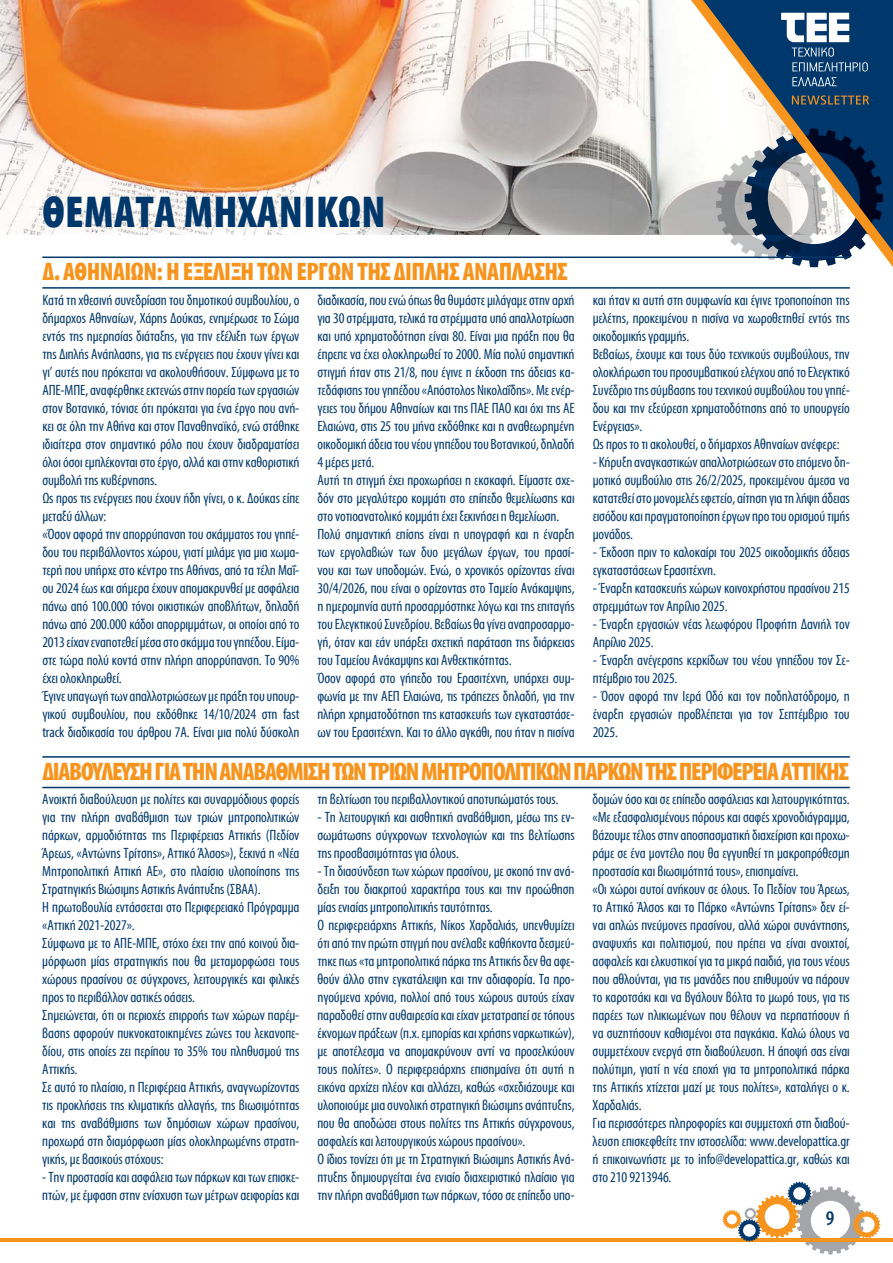
<style>
.page{position:relative;width:893px;height:1263px;background:#fff}
.page>*{position:absolute;margin:0;border:0;box-sizing:border-box;transform-origin:0 0}
.t1{font:700 45px "Myriad Condensed Greek";letter-spacing:.01em;color:#00386c}
.t2{font:700 25.5px "Myriad Condensed Greek";letter-spacing:-.05em;color:#f7941e}
.t3{font:700 25.5px "Myriad Condensed Greek";letter-spacing:-.02em;color:#f7941e}
.t4{font:500 21px "Myriad Condensed Greek";color:#00386c}
.t5{font:15px/18px "Myriad Condensed Greek";letter-spacing:-.01em;color:#00386c}
</style>
<div class="page">
<hr style="left:0;top:1238px;width:893px;height:3px;background:#f7941e">
<svg style="left:723px;top:1182px;width:157px;height:72px"></svg>
<img style="left:0;top:0;width:691px;height:234px">
<svg style="left:691px;top:0;width:202px;height:267px"></svg>
<svg style="left:792px;top:95px;width:77px;height:10px"></svg>
<svg style="left:781px;top:13px;width:87px;height:58px"></svg>
<svg style="left:792px;top:77px;width:45px;height:9px"></svg>
<hr style="left:42px;top:287px;width:808px;height:2px;background:#00386c">
<hr style="left:42px;top:787px;width:808px;height:1px;background:#00386c">
<hr style="left:42px;top:257px;width:808px;height:1px;background:#00386c">
<hr style="left:42px;top:756px;width:808px;height:2px;background:#00386c">
<h1 class="t1" style="left:43px;top:189px;width:345px">ΘΕΜΑΤΑ ΜΗΧΑΝΙΚΩΝ</h1>
<h2 class="t3" style="left:42px;top:259px;width:527px">Δ. ΑΘΗΝΑΙΩΝ: Η ΕΞΕΛΙΞΗ ΤΩΝ ΕΡΓΩΝ ΤΗΣ ΔΙΠΛΗΣ ΑΝΑΠΛΑΣΗΣ</h2>
<p class="t5" style="left:42px;top:291px;width:259px">Κατά τη χθεσινή συνεδρίαση του δημοτικού συμβουλίου, ο δήμαρχος Αθηναίων, Χάρης Δούκας, ενημέρωσε το Σώμα εντός της ημερησίας διάταξης, για την εξέλιξη των έργων της Διπλής Ανάπλασης, για τις ενέργειες που έχουν γίνει και γι’ αυτές που πρόκειται να ακολουθήσουν. Σύμφωνα με το ΑΠΕ-ΜΠΕ, αναφέρθηκε εκτενώς στην πορεία των εργασιών στον Βοτανικό, τόνισε ότι πρόκειται για ένα έργο που ανή&shy;κει σε όλη την Αθήνα και στον Παναθηναϊκό, ενώ στάθηκε ιδιαίτερα στον σημαντικό ρόλο που έχουν διαδραματίσει όλοι όσοι εμπλέκονται στο έργο, αλλά και στην καθοριστική συμβολή της κυβέρνησης.<br>Ως προς τις ενέργειες που έχουν ήδη γίνει, ο κ. Δούκας είπε μεταξύ άλλων:<br>«Όσον αφορά την απορρύπανση του σκάμματος του γηπέ&shy;δου του περιβάλλοντος χώρου, γιατί μιλάμε για μια χωμα&shy;τερή που υπήρχε στο κέντρο της Αθήνας, από τα τέλη Μαΐ&shy;ου 2024 έως και σήμερα έχουν απομακρυνθεί με ασφάλεια πάνω από 100.000 τόνοι οικιστικών αποβλήτων, δηλαδή πάνω από 200.000 κάδοι απορριμμάτων, οι οποίοι από το 2013 είχαν εναποτεθεί μέσα στο σκάμμα του γηπέδου. Είμα&shy;στε τώρα πολύ κοντά στην πλήρη απορρύπανση. Το 90% έχει ολοκληρωθεί.<br>Έγινε υπαγωγή των απαλλοτριώσεων με πράξη του υπουρ&shy;γικού συμβουλίου, που εκδόθηκε 14/10/2024 στη fast track διαδικασία του άρθρου 7Α. Είναι μια πολύ δύσκολη</p>
<p class="t5" style="left:317px;top:291px;width:259px">διαδικασία, που ενώ όπως θα θυμάστε μιλάγαμε στην αρχή για 30 στρέμματα, τελικά τα στρέμματα υπό απαλλοτρίωση και υπό χρηματοδότηση είναι 80. Είναι μια πράξη που θα έπρεπε να έχει ολοκληρωθεί το 2000. Μία πολύ σημαντική στιγμή ήταν στις 21/8, που έγινε η έκδοση της άδειας κα&shy;τεδάφισης του γηπέδου «Απόστολος Νικολαΐδης». Με ενέρ&shy;γειες του δήμου Αθηναίων και της ΠΑΕ ΠΑΟ και όχι της ΑΕ Ελαιώνα, στις 25 του μήνα εκδόθηκε και η αναθεωρημένη οικοδομική άδεια του νέου γηπέδου του Βοτανικού, δηλαδή 4 μέρες μετά.<br>Αυτή τη στιγμή έχει προχωρήσει η εκσκαφή. Είμαστε σχε&shy;δόν στο μεγαλύτερο κομμάτι στο επίπεδο θεμελίωσης και στο νοτιοανατολικό κομμάτι έχει ξεκινήσει η θεμελίωση.<br>Πολύ σημαντική επίσης είναι η υπογραφή και η έναρξη των εργολαβιών των δυο μεγάλων έργων, του πρασί&shy;νου και των υποδομών. Ενώ, ο χρονικός ορίζοντας είναι 30/4/2026, που είναι ο ορίζοντας στο Ταμείο Ανάκαμψης, η ημερομηνία αυτή προσαρμόστηκε λόγω και της επιταγής του Ελεγκτικού Συνεδρίου. Βεβαίως θα γίνει αναπροσαρμο&shy;γή, όταν και εάν υπάρξει σχετική παράταση της διάρκειας του Ταμείου Ανάκαμψης και Ανθεκτικότητας.<br>Όσον αφορά στο γήπεδο του Ερασιτέχνη, υπάρχει συμ&shy;φωνία με την ΑΕΠ Ελαιώνα, τις τράπεζες δηλαδή, για την πλήρη χρηματοδότηση της κατασκευής των εγκαταστάσε&shy;ων του Ερασιτέχνη. Και το άλλο αγκάθι, που ήταν η πισίνα</p>
<p class="t5" style="left:593px;top:291px;width:259px">και ήταν κι αυτή στη συμφωνία και έγινε τροποποίηση της μελέτης, προκειμένου η πισίνα να χωροθετηθεί εντός της οικοδομικής γραμμής.<br>Βεβαίως, έχουμε και τους δύο τεχνικούς συμβούλους, την ολοκλήρωση του προσυμβατικού ελέγχου από το Ελεγκτικό Συνέδριο της σύμβασης του τεχνικού συμβούλου του γηπέ&shy;δου και την εξεύρεση χρηματοδότησης από το υπουργείο Ενέργειας».<br>Ως προς το τι ακολουθεί, ο δήμαρχος Αθηναίων ανέφερε:</p>
<p class="t5" style="left:593px;top:453px;width:259px;text-align:justify">- Κήρυξη αναγκαστικών απαλλοτριώσεων στο επόμενο δη&shy;μοτικό συμβούλιο στις 26/2/2025, προκειμένου άμεσα να κατατεθεί στο μονομελές εφετείο, αίτηση για τη λήψη άδειας εισόδου και πραγματοποίηση έργων προ του ορισμού τιμής μονάδος.</p>
<p class="t5" style="left:593px;top:543px;width:259px">- Έκδοση πριν το καλοκαίρι του 2025 οικοδομικής άδειας εγκαταστάσεων Ερασιτέχνη.</p>
<p class="t5" style="left:593px;top:579px;width:259px">- Έναρξη κατασκευής χώρων κοινοχρήστου πρασίνου 215 στρεμμάτων τον Απρίλιο 2025.</p>
<p class="t5" style="left:593px;top:615px;width:259px">- Έναρξη εργασιών νέας λεωφόρου Προφήτη Δανιήλ τον<br>Απρίλιο 2025.</p>
<p class="t5" style="left:593px;top:651px;width:259px">- Έναρξη ανέγερσης κερκίδων του νέου γηπέδου τον Σε&shy;πτέμβριο του 2025.</p>
<p class="t5" style="left:593px;top:687px;width:259px;text-align:justify">- Όσον αφορά την Ιερά Οδό και τον ποδηλατόδρομο, η έναρξη εργασιών προβλέπεται για τον Σεπτέμβριο του 2025.</p>
<h2 class="t2" style="left:42px;top:758px;width:808px">ΔΙΑΒΟΥΛΕΥΣΗ ΓΙΑ ΤΗΝ ΑΝΑΒΑΘΜΙΣΗ ΤΩΝ ΤΡΙΩΝ ΜΗΤΡΟΠΟΛΙΤΙΚΩΝ ΠΑΡΚΩΝ ΤΗΣ ΠΕΡΙΦΕΡΕΙΑ ΑΤΤΙΚΗΣ</h2>
<p class="t5" style="left:42px;top:791px;width:259px">Ανοικτή διαβούλευση με πολίτες και συναρμόδιους φορείς για την πλήρη αναβάθμιση των τριών μητροπολιτικών πάρκων, αρμοδιότητας της Περιφέρειας Αττικής (Πεδίον Άρεως, «Αντώνης Τρίτσης», Αττικό Άλσος»), ξεκινά η «Νέα Μητροπολιτική Αττική ΑΕ», στο πλαίσιο υλοποίησης της Στρατηγικής Βιώσιμης Αστικής Ανάπτυξης (ΣΒΑΑ).<br>Η πρωτοβουλία εντάσσεται στο Περιφερειακό Πρόγραμμα «Αττική 2021-2027».<br>Σύμφωνα με το ΑΠΕ-ΜΠΕ, στόχο έχει την από κοινού δια&shy;μόρφωση μίας στρατηγικής που θα μεταμορφώσει τους χώρους πρασίνου σε σύγχρονες, λειτουργικές και φιλικές προς το περιβάλλον αστικές οάσεις.<br>Σημειώνεται, ότι οι περιοχές επιρροής των χώρων παρέμ&shy;βασης αφορούν πυκνοκατοικημένες ζώνες του λεκανοπε&shy;δίου, στις οποίες ζει περίπου το 35% του πληθυσμού της Αττικής.<br>Σε αυτό το πλαίσιο, η Περιφέρεια Αττικής, αναγνωρίζοντας τις προκλήσεις της κλιματικής αλλαγής, της βιωσιμότητας και της αναβάθμισης των δημόσιων χώρων πρασίνου, προχωρά στη διαμόρφωση μίας ολοκληρωμένης στρατη&shy;γικής, με βασικούς στόχους:</p>
<p class="t5" style="left:42px;top:1169px;width:259px">- Την προστασία και ασφάλεια των πάρκων και των επισκε&shy;πτών, με έμφαση στην ενίσχυση των μέτρων αειφορίας και</p>
<p class="t5" style="left:317px;top:791px;width:243px">τη βελτίωση του περιβαλλοντικού αποτυπώματός τους.</p>
<p class="t5" style="left:317px;top:809px;width:259px;text-align:justify">- Τη λειτουργική και αισθητική αναβάθμιση, μέσω της εν&shy;σωμάτωσης σύγχρονων τεχνολογιών και της βελτίωσης της προσβασιμότητας για όλους.</p>
<p class="t5" style="left:317px;top:863px;width:259px">- Τη διασύνδεση των χώρων πρασίνου, με σκοπό την ανά&shy;δειξη του διακριτού χαρακτήρα τους και την προώθηση μίας ενιαίας μητροπολιτικής ταυτότητας.<br>Ο περιφερειάρχης Αττικής, Νίκος Χαρδαλιάς, υπενθυμίζει ότι από την πρώτη στιγμή που ανέλαβε καθήκοντα δεσμεύ&shy;τηκε πως «τα μητροπολιτικά πάρκα της Αττικής δεν θα αφε&shy;θούν άλλο στην εγκατάλειψη και την αδιαφορία. Τα προ&shy;ηγούμενα χρόνια, πολλοί από τους χώρους αυτούς είχαν παραδοθεί στην αυθαιρεσία και είχαν μετατραπεί σε τόπους έκνομων πράξεων (π.χ. εμπορίας και χρήσης ναρκωτικών), με αποτέλεσμα να απομακρύνουν αντί να προσελκύουν τους πολίτες». Ο περιφερειάρχης επισημαίνει ότι αυτή η εικόνα αρχίζει πλέον και αλλάζει, καθώς «σχεδιάζουμε και υλοποιούμε μια συνολική στρατηγική βιώσιμης ανάπτυξης, που θα αποδώσει στους πολίτες της Αττικής σύγχρονους, ασφαλείς και λειτουργικούς χώρους πρασίνου».<br>Ο ίδιος τονίζει ότι με τη Στρατηγική Βιώσιμης Αστικής Ανά&shy;πτυξης δημιουργείται ένα ενιαίο διαχειριστικό πλαίσιο για την πλήρη αναβάθμιση των πάρκων, τόσο σε επίπεδο υπο-</p>
<p class="t5" style="left:593px;top:791px;width:259px">δομών όσο και σε επίπεδο ασφάλειας και λειτουργικότητας. «Με εξασφαλισμένους πόρους και σαφές χρονοδιάγραμμα, βάζουμε τέλος στην αποσπασματική διαχείριση και προχω&shy;ράμε σε ένα μοντέλο που θα εγγυηθεί τη μακροπρόθεσμη προστασία και βιωσιμότητά τους», επισημαίνει.<br>«Οι χώροι αυτοί ανήκουν σε όλους. Το Πεδίον του Άρεως, το Αττικό Άλσος και το Πάρκο «Αντώνης Τρίτσης» δεν εί&shy;ναι απλώς πνεύμονες πρασίνου, αλλά χώροι συνάντησης, αναψυχής και πολιτισμού, που πρέπει να είναι ανοιχτοί, ασφαλείς και ελκυστικοί για τα μικρά παιδιά, για τους νέους που αθλούνται, για τις μανάδες που επιθυμούν να πάρουν το καροτσάκι και να βγάλουν βόλτα το μωρό τους, για τις παρέες των ηλικιωμένων που θέλουν να περπατήσουν ή να συζητήσουν καθισμένοι στα παγκάκια. Καλώ όλους να συμμετέχουν ενεργά στη διαβούλευση. Η άποψή σας είναι πολύτιμη, γιατί η νέα εποχή για τα μητροπολιτικά πάρκα της Αττικής χτίζεται μαζί με τους πολίτες», καταλήγει ο κ.<br>Χαρδαλιάς.<br>Για περισσότερες πληροφορίες και συμμετοχή στη διαβού&shy;λευση επισκεφθείτε την ιστοσελίδα: www.developattica.gr ή επικοινωνήστε με το info@developattica.gr, καθώς και στο 210 9213946.</p>
<h3 class="t4" style="left:826px;top:1208px;width:10px">9</h3>
</div>
